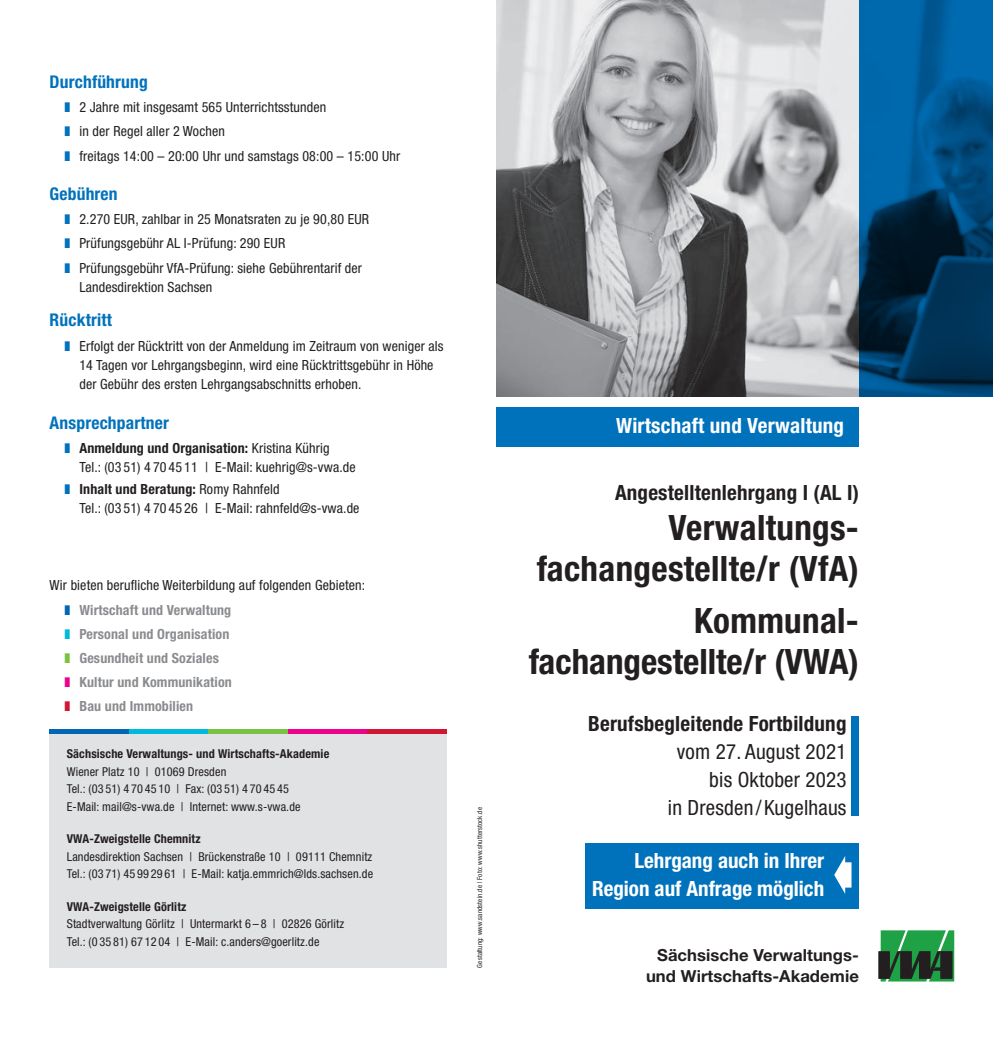
<style>
.page{position:relative;width:993px;height:1042px;background:#fff}
.page>*{position:absolute;margin:0;border:0;box-sizing:border-box;transform-origin:0 0}
._3_Studiengang{font:700 condensed 35px/40.2px "Helvetica Neue";letter-spacing:.01em;color:#231f20;text-align:right}
._3_Studiengang-2{font:condensed 21px/28px "Helvetica Neue";letter-spacing:.01em;color:#231f20;text-align:right}
._3_Studiengang-3{font:700 condensed 21px/28px "Helvetica Neue";color:#fff;text-align:right}
._3_Studiengang-4{font:700 condensed 21px "Helvetica Neue";letter-spacing:.01em;color:#231f20}
._1_Branche{font:700 condensed 21px "Helvetica Neue";letter-spacing:.01em;color:#fff}
.Grundschrift{font:700 condensed 17.5px "Helvetica Neue";letter-spacing:.01em;color:#0072bc}
.Überschrift_1{font:700 condensed 17.5px "Helvetica Neue";letter-spacing:.01em;color:#0072bc}
.t1{font:700 16.62px "Helvetica Neue";letter-spacing:.005em;color:#231f20}
.Grundschrift-2{font:condensed 14px/19.2px "Helvetica Neue";letter-spacing:.01em;color:#231f20}
.Grundschrift_eingezo{font:700 condensed 14px "Helvetica Neue";letter-spacing:.01em;color:#8a8c8f}
.Grundschrift-3{font:condensed 12.25px "Helvetica Neue";letter-spacing:.01em;color:#231f20}
.Grundschrift-4{font:700 condensed 12.25px "Helvetica Neue";letter-spacing:.01em;color:#231f20}
.Grundschrift-5{font:condensed 7px "Helvetica Neue";letter-spacing:.02em;color:#231f20}
.s1{font-weight:700}
</style>
<div class="page">
<img style="left:496px;top:0;width:362px;height:397px">
<svg style="left:858px;top:0;width:134px;height:397px;background:#014777"></svg>
<div style="left:496px;top:407px;width:362px;height:39px;background:#0072bc"></div>
<svg style="left:878px;top:930px;width:75px;height:51px;background:#2d7240"></svg>
<div style="left:50px;top:734px;width:396px;height:233px;background:#e1e2e4"></div>
<div style="left:50px;top:729px;width:79px;height:5px;background:#0166b3"></div>
<div style="left:129px;top:729px;width:79px;height:5px;background:#00badd"></div>
<div style="left:208px;top:729px;width:80px;height:5px;background:#7bc142"></div>
<div style="left:288px;top:729px;width:79px;height:5px;background:#ed028c"></div>
<div style="left:367px;top:729px;width:79px;height:5px;background:#d21533"></div>
<div style="left:585px;top:843px;width:273px;height:66px;background:#0072bc"></div>
<div style="left:851px;top:716px;width:7px;height:100px;background:#0072bc"></div>
<p class="Überschrift_1" style="left:50px;top:71px;width:100px">Durchführung</p>
<p class="Grundschrift-2" style="left:79px;top:98px;width:248px">2 Jahre mit insgesamt 565 Unterrichtsstunden</p>
<p class="Grundschrift-2" style="left:79px;top:122px;width:147px">in der Regel aller 2 Wochen</p>
<p class="Grundschrift-2" style="left:79px;top:146px;width:322px">freitags 14:00 – 20:00 Uhr und samstags 08:00 – 15:00 Uhr</p>
<p class="Überschrift_1" style="left:50px;top:183px;width:69px">Gebühren</p>
<p class="Grundschrift-2" style="left:79px;top:210px;width:291px">2.270 EUR, zahlbar in 25 Monatsraten zu je 90,80 EUR</p>
<p class="Grundschrift-2" style="left:79px;top:234px;width:207px">Prüfungsgebühr AL I-Prüfung: 290 EUR</p>
<p class="Grundschrift-2" style="left:79px;top:258px;width:284px">Prüfungsgebühr VfA-Prüfung: siehe Gebührentarif der<br>Landesdirektion Sachsen</p>
<p class="Grundschrift" style="left:50px;top:309px;width:64px">Rücktritt</p>
<p class="Grundschrift-2" style="left:79px;top:336px;width:365px">Erfolgt der Rücktritt von der Anmeldung im Zeitraum von weniger als<br>14 Tagen vor Lehrgangsbeginn, wird eine Rücktrittsgebühr in Höhe der Gebühr des ersten Lehrgangsabschnitts erhoben.</p>
<p class="Grundschrift" style="left:50px;top:412px;width:121px">Ansprechpartner</p>
<p class="Grundschrift-2" style="left:79px;top:438px;width:278px"><span class="s1">Anmeldung und Organisation:</span> Kristina Kührig<br>Tel.: (03 51) 4 70 45 11 | E-Mail: kuehrig@s-vwa.de</p>
<p class="Grundschrift-2" style="left:79px;top:479px;width:281px"><span class="s1">Inhalt und Beratung:</span> Romy Rahnfeld<br>Tel.: (03 51) 4 70 45 26 | E-Mail: rahnfeld@s-vwa.de</p>
<p class="Grundschrift-2" style="left:50px;top:576px;width:317px">Wir bieten berufliche Weiterbildung auf folgenden Gebieten:</p>
<p class="Grundschrift_eingezo" style="left:79px;top:601px;width:153px">Wirtschaft und Verwaltung</p>
<p class="Grundschrift_eingezo" style="left:79px;top:625px;width:151px">Personal und Organisation</p>
<p class="Grundschrift_eingezo" style="left:79px;top:649px;width:141px">Gesundheit und Soziales</p>
<p class="Grundschrift_eingezo" style="left:79px;top:674px;width:154px">Kultur und Kommunikation</p>
<p class="Grundschrift_eingezo" style="left:79px;top:698px;width:115px">Bau und Immobilien</p>
<p class="Grundschrift-4" style="left:67px;top:746px;width:264px">Sächsische Verwaltungs- und Wirtschafts-Akademie</p>
<p class="Grundschrift-3" style="left:67px;top:764px;width:161px">Wiener Platz 10 | 01069 Dresden</p>
<p class="Grundschrift-3" style="left:67px;top:782px;width:224px">Tel.: (03 51) 4 70 45 10 | Fax: (03 51) 4 70 45 45</p>
<p class="Grundschrift-3" style="left:67px;top:799px;width:235px">E-Mail: mail@s-vwa.de | Internet: www.s-vwa.de</p>
<p class="Grundschrift-4" style="left:67px;top:831px;width:135px">VWA-Zweigstelle Chemnitz</p>
<p class="Grundschrift-3" style="left:67px;top:849px;width:307px">Landesdirektion Sachsen | Brückenstraße 10 | 09111 Chemnitz</p>
<p class="Grundschrift-3" style="left:67px;top:866px;width:308px">Tel.: (03 71) 45 99 29 61 | E-Mail: katja.emmrich@lds.sachsen.de</p>
<p class="Grundschrift-4" style="left:67px;top:899px;width:121px">VWA-Zweigstelle Görlitz</p>
<p class="Grundschrift-3" style="left:67px;top:917px;width:279px">Stadtverwaltung Görlitz | Untermarkt 6 – 8 | 02826 Görlitz</p>
<p class="Grundschrift-3" style="left:67px;top:934px;width:254px">Tel.: (0 35 81) 67 12 04 | E-Mail: c.anders@goerlitz.de</p>
<p class="Grundschrift-5" style="left:475px;top:967px;width:162px;rotate:-90deg">Gestaltung: www.sandstein.de | Foto: www.shutterstock.de</p>
<p class="_1_Branche" style="left:616px;top:413px;width:229px">Wirtschaft und Verwaltung</p>
<p class="_3_Studiengang-4" style="left:614px;top:480px;width:245px">Angestelltenlehrgang I (AL I)</p>
<p class="_3_Studiengang" style="left:536px;top:507px;width:323px">Verwaltungs&shy;fachangestellte/r (VfA)</p>
<p class="_3_Studiengang" style="left:528px;top:600px;width:331px">Kommunal&shy;fachangestellte/r (VWA)</p>
<p class="_3_Studiengang-2" style="left:588px;top:710px;width:260px"><span class="s1">Berufsbegleitende Fortbildung </span>vom 27. August 2021<br>bis Oktober 2023<br>in Dresden / Kugelhaus</p>
<p class="_3_Studiengang-3" style="left:592px;top:846px;width:233px">Lehrgang auch in Ihrer<br>Region auf Anfrage möglich</p>
<p class="t1" style="left:657px;top:945px;width:203px">Sächsische Verwaltungs-</p>
<p class="t1" style="left:645px;top:966px;width:214px">und Wirtschafts-Akademie</p>
</div>
